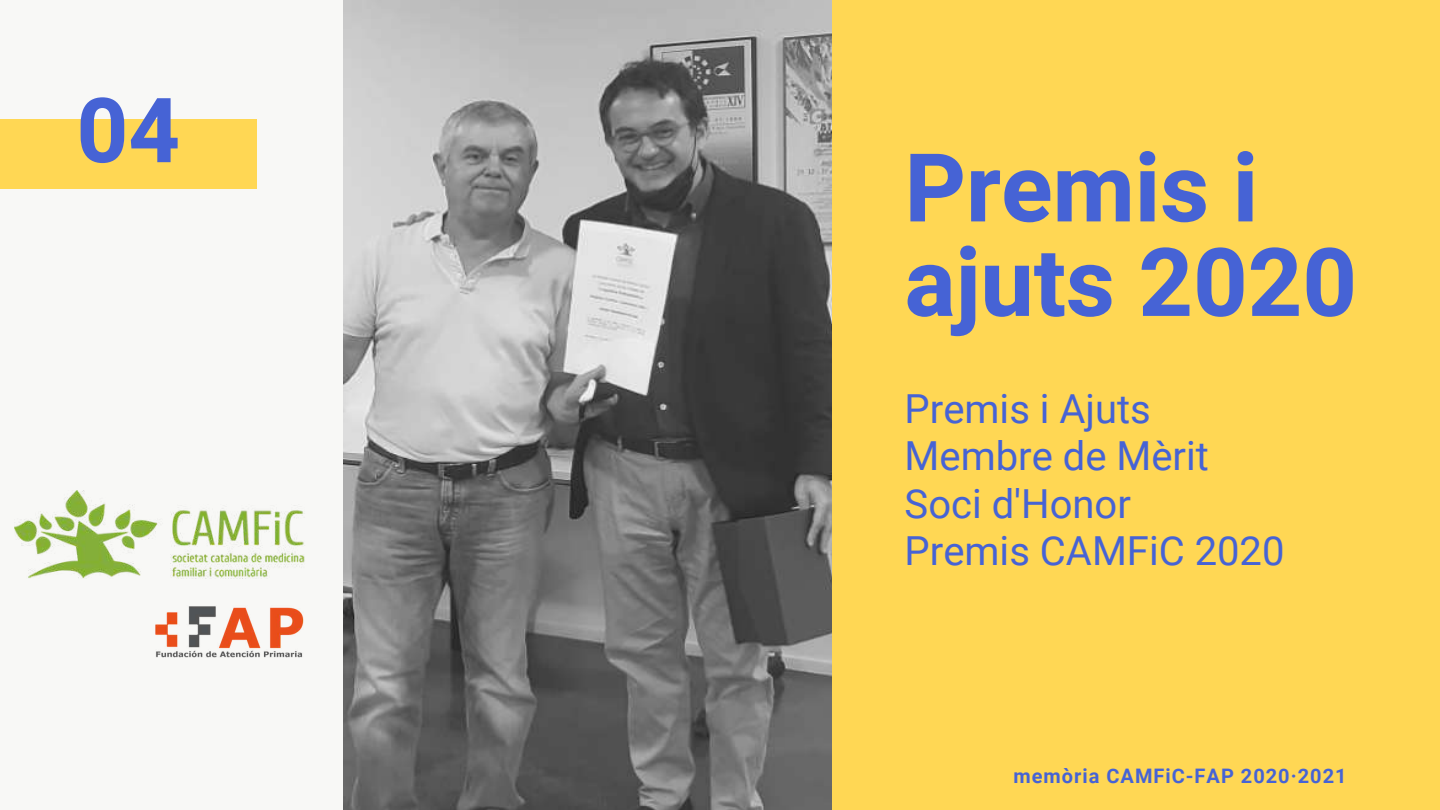
<style>
.page{position:relative;width:1440px;height:810px;background:#f8f8f6}
.page>*{position:absolute;margin:0;border:0;box-sizing:border-box;transform-origin:0 0}
.t1{font:700 95px/94.5px "Heebo";color:#4663d5}
.t2{font:700 90px "Heebo";color:#4663d5}
.t3{font:40px/47.2px "Roboto";color:#4663d5}
.t4{font:700 20px "Roboto";letter-spacing:.05em;color:#4663d5}
</style>
<div class="page">
<div style="left:0;top:119px;width:256px;height:70px;background:#ffd754"></div>
<img style="left:343px;top:0;width:489px;height:810px">
<div style="left:832px;top:0;width:608px;height:810px;background:#ffd754"></div>
<img style="left:155px;top:606px;width:149px;height:52px">
<img style="left:14px;top:490px;width:291px;height:89px">
<h2 class="t2" style="left:77px;top:68px;width:105px">04</h2>
<h1 class="t1" style="left:905px;top:144px;width:454px">Premis i ajuts 2020</h1>
<p class="t3" style="left:905px;top:386px;width:381px">Premis i Ajuts<br>Membre de Mèrit<br>Soci d'Honor<br>Premis CAMFiC 2020</p>
<p class="t4" style="left:1014px;top:764px;width:335px">memòria CAMFiC-FAP 2020·2021</p>
</div>
